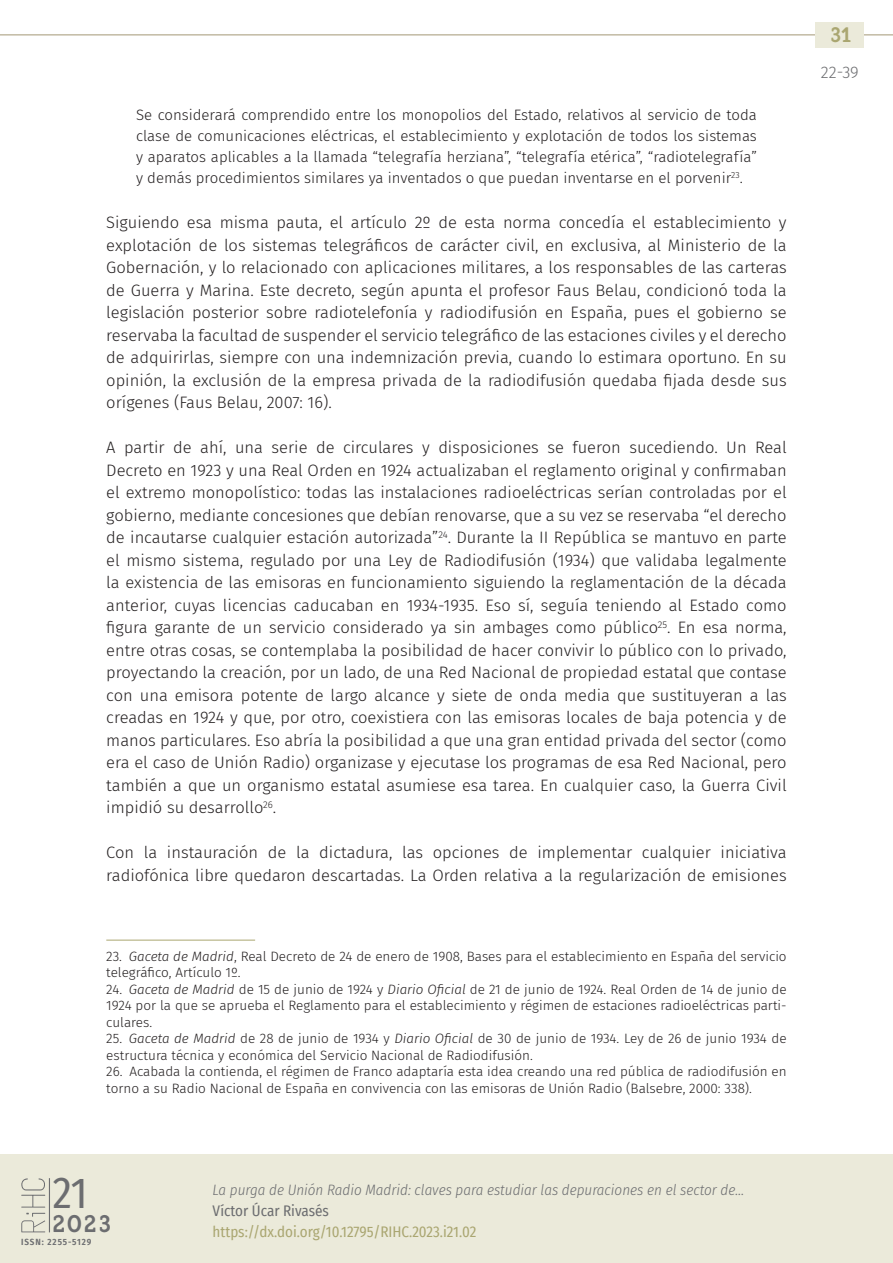
<style>
.page{position:relative;width:893px;height:1263px;background:#fff}
.page>*{position:absolute;margin:0;border:0;box-sizing:border-box;transform-origin:0 0}
.t1{font:43.2px "Fira Sans Condensed";color:#6c6d70}
.t2{font:600 24px "Gambero";color:#6c6d70}
.t3{font:600 21px "Gambero";color:#aaa671}
._00_bsc{font:300 16.5px/22.5px "Fira Sans";color:#231f20;text-align:justify}
.t4{font:300 16.5px "Fira Sans";color:#6c6d70}
._50_cita{font:300 15px/21px "Fira Sans";color:#231f20;text-align:justify}
.t5{font:italic 300 15px "Fira Sans Condensed";color:#6c6d70}
.t6{font:15px "Fira Sans Condensed";color:#aaa671}
.t7{font:15px "Fira Sans Condensed";color:#6c6d70}
.zzz_notas{font:300 13.5px/16.5px "Fira Sans";color:#231f20}
.t8{font:600 9px "Fira Sans Condensed";letter-spacing:.1em;color:#6c6d70}
.s1{font-style:italic}
</style>
<div class="page">
<hr style="left:0;top:34px;width:893px;height:1px;background:#aea385">
<div style="left:816px;top:22px;width:48px;height:26px;background:#ebeada"></div>
<div style="left:0;top:1154px;width:893px;height:109px;background:#ebeada"></div>
<hr style="left:49px;top:1178px;width:1px;height:54px;background:#6c6d70">
<svg style="left:21px;top:1178px;width:24px;height:29px"></svg>
<svg style="left:21px;top:1213px;width:24px;height:19px"></svg>
<hr style="left:106px;top:940px;width:149px;height:1px;background:#aaa671">
<p class="_50_cita" style="left:136px;top:105px;width:622px">Se considerará comprendido entre los monopolios del Estado, relativos al servicio de toda clase de comunicaciones eléctricas, el establecimiento y explotación de todos los sistemas y aparatos aplicables a la llamada “telegrafía herziana”, “telegrafía etérica”, “radiotelegrafía” y demás procedimientos similares ya inventados o que puedan inventarse en el porvenir<sup>23</sup>.</p>
<p class="_00_bsc" style="left:106px;top:211px;width:682px">Siguiendo esa misma pauta, el artículo 2º de esta norma concedía el establecimiento y explotación de los sistemas telegráficos de carácter civil, en exclusiva, al Ministerio de la Gobernación, y lo relacionado con aplicaciones militares, a los responsables de las carteras de Guerra y Marina. Este decreto, según apunta el profesor Faus Belau, condicionó toda la legislación posterior sobre radiotelefonía y radiodifusión en España, pues el gobierno se reservaba la facultad de suspender el servicio telegráfico de las estaciones civiles y el derecho de adquirirlas, siempre con una indemnización previa, cuando lo estimara oportuno. En su opinión, la exclusión de la empresa privada de la radiodifusión quedaba fijada desde sus orígenes (Faus Belau, 2007: 16).</p>
<p class="_00_bsc" style="left:106px;top:436px;width:682px">A partir de ahí, una serie de circulares y disposiciones se fueron sucediendo. Un Real Decreto en 1923 y una Real Orden en 1924 actualizaban el reglamento original y confirmaban el extremo monopolístico: todas las instalaciones radioeléctricas serían controladas por el gobierno, mediante concesiones que debían renovarse, que a su vez se reservaba “el derecho de incautarse cualquier estación autorizada”<sup>24</sup>. Durante la II República se mantuvo en parte el mismo sistema, regulado por una Ley de Radiodifusión (1934) que validaba legalmente la existencia de las emisoras en funcionamiento siguiendo la reglamentación de la década anterior, cuyas licencias caducaban en 1934-1935. Eso sí, seguía teniendo al Estado como figura garante de un servicio considerado ya sin ambages como público<sup>25</sup>. En esa norma, entre otras cosas, se contemplaba la posibilidad de hacer convivir lo público con lo privado, proyectando la creación, por un lado, de una Red Nacional de propiedad estatal que contase con una emisora potente de largo alcance y siete de onda media que sustituyeran a las creadas en 1924 y que, por otro, coexistiera con las emisoras locales de baja potencia y de manos particulares. Eso abría la posibilidad a que una gran entidad privada del sector (como era el caso de Unión Radio) organizase y ejecutase los programas de esa Red Nacional, pero también a que un organismo estatal asumiese esa tarea. En cualquier caso, la Guerra Civil impidió su desarrollo<sup>26</sup>.</p>
<p class="_00_bsc" style="left:106px;top:841px;width:682px">Con la instauración de la dictadura, las opciones de implementar cualquier iniciativa radiofónica libre quedaron descartadas. La Orden relativa a la regularización de emisiones</p>
<p class="zzz_notas" style="left:106px;top:948px;width:682px">23. <span class="s1">Gaceta de Madrid</span>, Real Decreto de 24 de enero de 1908, Bases para el establecimiento en España del servicio telegráfico, Artículo 1º.</p>
<p class="zzz_notas" style="left:106px;top:981px;width:682px;text-align:justify">24. <span class="s1">Gaceta de Madrid</span> de 15 de junio de 1924 y <span class="s1">Diario Oficial</span> de 21 de junio de 1924. Real Orden de 14 de junio de 1924 por la que se aprueba el Reglamento para el establecimiento y régimen de estaciones radioeléctricas parti&shy;culares.</p>
<p class="zzz_notas" style="left:106px;top:1030px;width:682px">25. <span class="s1">Gaceta de Madrid</span> de 28 de junio de 1934 y <span class="s1">Diario Oficial</span> de 30 de junio de 1934. Ley de 26 de junio 1934 de estructura técnica y económica del Servicio Nacional de Radiodifusión.</p>
<p class="zzz_notas" style="left:106px;top:1063px;width:682px">26. Acabada la contienda, el régimen de Franco adaptaría esta idea creando una red pública de radiodifusión en torno a su Radio Nacional de España en convivencia con las emisoras de Unión Radio (Balsebre, 2000: 338).</p>
<h1 class="t1" style="left:53px;top:1160px;width:36px">21</h1>
<h2 class="t2" style="left:53px;top:1209px;width:60px">2023</h2>
<p class="t8" style="left:21px;top:1234px;width:71px">ISSN: 2255-5129</p>
<p class="t5" style="left:213px;top:1179px;width:533px">La purga de Unión Radio Madrid: claves para estudiar las depuraciones en el sector de…</p>
<p class="t7" style="left:213px;top:1199px;width:118px">Víctor Úcar Rivasés</p>
<p class="t6" style="left:213px;top:1220px;width:265px">https://dx.doi.org/10.12795/RIHC.2023.i21.02</p>
<p class="t3" style="left:831px;top:22px;width:22px">31</p>
<p class="t4" style="left:821px;top:60px;width:39px">22-39</p>
</div>
